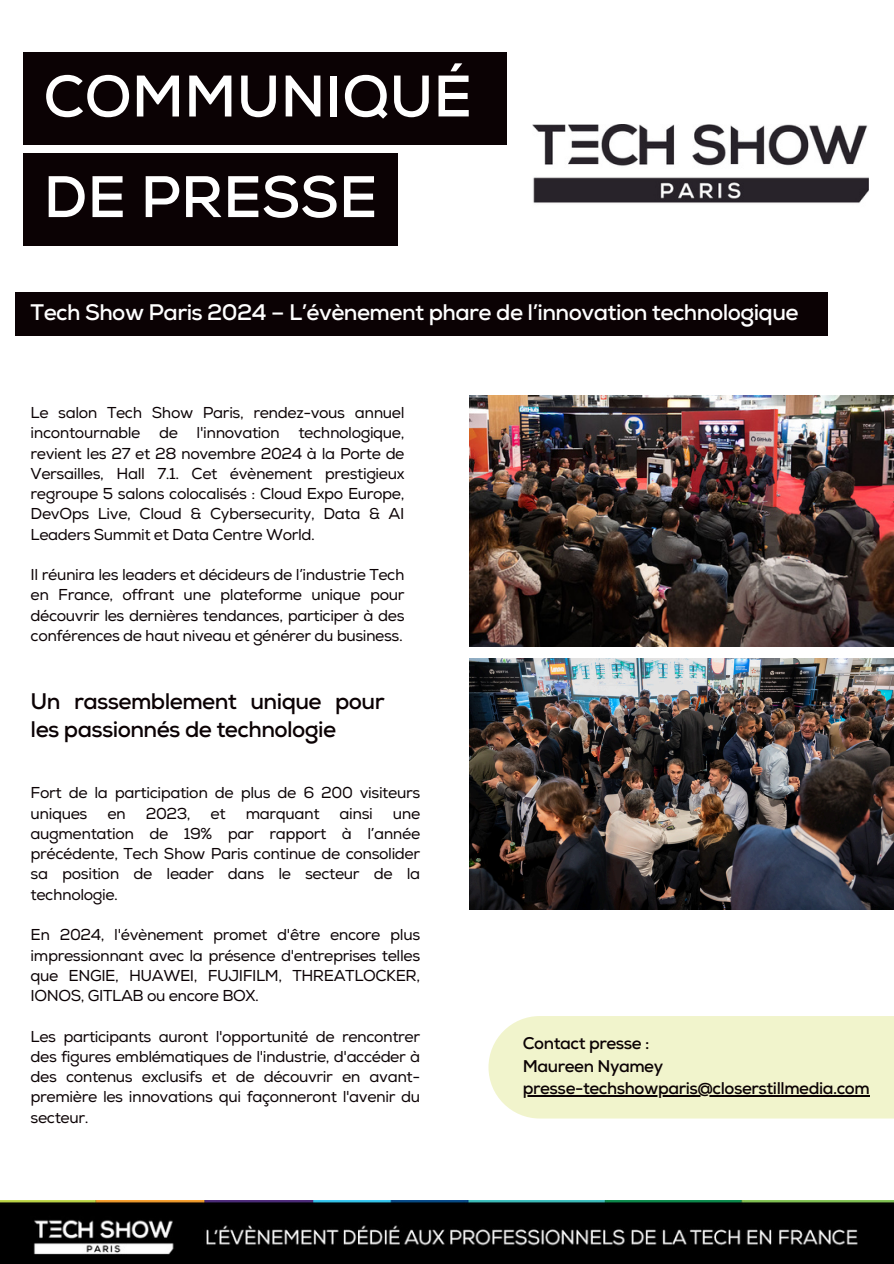
<style>
.page{position:relative;width:894px;height:1264px;background:#fff}
.page>*{position:absolute;margin:0;border:0;box-sizing:border-box;transform-origin:0 0}
.t1{font:700 58.35px "Nexa";color:#fff}
.t2{font:700 22.5px "Nexa";letter-spacing:-.025em;color:#fff}
.t3{font:700 22.5px/28.2px "Nexa";letter-spacing:-.025em;color:#0b0204}
.t4{font:700 16.95px/22.5px "Nexa";letter-spacing:-.025em;color:#0b0204}
.t5{font:15.75px/20.2px "Nexa";letter-spacing:-.025em;color:#0b0204;text-align:justify}
</style>
<div class="page">
<img style="left:469px;top:396px;width:424px;height:251px">
<img style="left:469px;top:658px;width:424px;height:251px">
<img style="left:0;top:1200px;width:893px;height:63px">
<div style="left:488px;top:1016px;width:405px;height:102px;background:#f1f4cc"></div>
<img style="left:532px;top:124px;width:336px;height:79px">
<div style="left:23px;top:52px;width:483px;height:93px;background:#0b0204"></div>
<div style="left:15px;top:292px;width:813px;height:43px;background:#0b0204"></div>
<div style="left:23px;top:153px;width:374px;height:93px;background:#0b0204"></div>
<hr style="left:522px;top:1095px;width:347px;height:1px;background:#0b0204">
<h1 class="t1" style="left:43px;top:62px;width:430px">COMMUNIQUÉ</h1>
<h2 class="t1" style="left:43px;top:162px;width:335px">DE PRESSE</h2>
<h2 class="t2" style="left:31px;top:299px;width:769px">Tech Show Paris 2024 – L’évènement phare de l’innovation technologique</h2>
<p class="t5" style="left:31px;top:403px;width:375px">Le salon Tech Show Paris, rendez-vous annuel incontournable de l'innovation technologique, revient les 27 et 28 novembre 2024 à la Porte de Versailles, Hall 7.1. Cet évènement prestigieux regroupe 5 salons colocalisés : Cloud Expo Europe, DevOps Live, Cloud &amp; Cybersecurity, Data &amp; AI Leaders Summit et Data Centre World.</p>
<p class="t5" style="left:31px;top:565px;width:375px">Il réunira les leaders et décideurs de l’industrie Tech en France, offrant une plateforme unique pour découvrir les dernières tendances, participer à des conférences de haut niveau et générer du business.</p>
<p class="t3" style="left:31px;top:688px;width:355px">Un rassemblement unique pour les passionnés de technologie</p>
<p class="t5" style="left:31px;top:783px;width:391px">Fort de la participation de plus de 6 200 visiteurs uniques</p>
<p class="t5" style="left:107px;top:803px;width:20px">en</p>
<p class="t5" style="left:146px;top:803px;width:46px">2023,</p>
<p class="t5" style="left:210px;top:803px;width:17px">et</p>
<p class="t5" style="left:246px;top:803px;width:75px">marquant</p>
<p class="t5" style="left:339px;top:803px;width:35px">ainsi</p>
<p class="t5" style="left:31px;top:803px;width:391px;text-indent:362px">une augmentation de 19% par rapport à l’année précédente, Tech Show Paris continue de consolider sa position de leader dans le secteur de la technologie.</p>
<p class="t5" style="left:31px;top:925px;width:391px">En 2024, l'évènement promet d'être encore plus impressionnant avec la présence d'entreprises telles que ENGIE, HUAWEI, FUJIFILM, THREATLOCKER, IONOS, GITLAB ou encore BOX.</p>
<h3 class="t5" style="left:31px;top:1026px;width:391px">Les participants auront l'opportunité de rencontrer des figures emblématiques de l'industrie, d'accéder à des contenus exclusifs et de découvrir en avant&shy;première les innovations qui façonneront l'avenir du secteur.</h3>
<p class="t4" style="left:522px;top:1032px;width:348px">Contact presse :<br>Maureen Nyamey presse-techshowparis@closerstillmedia.com</p>
</div>
